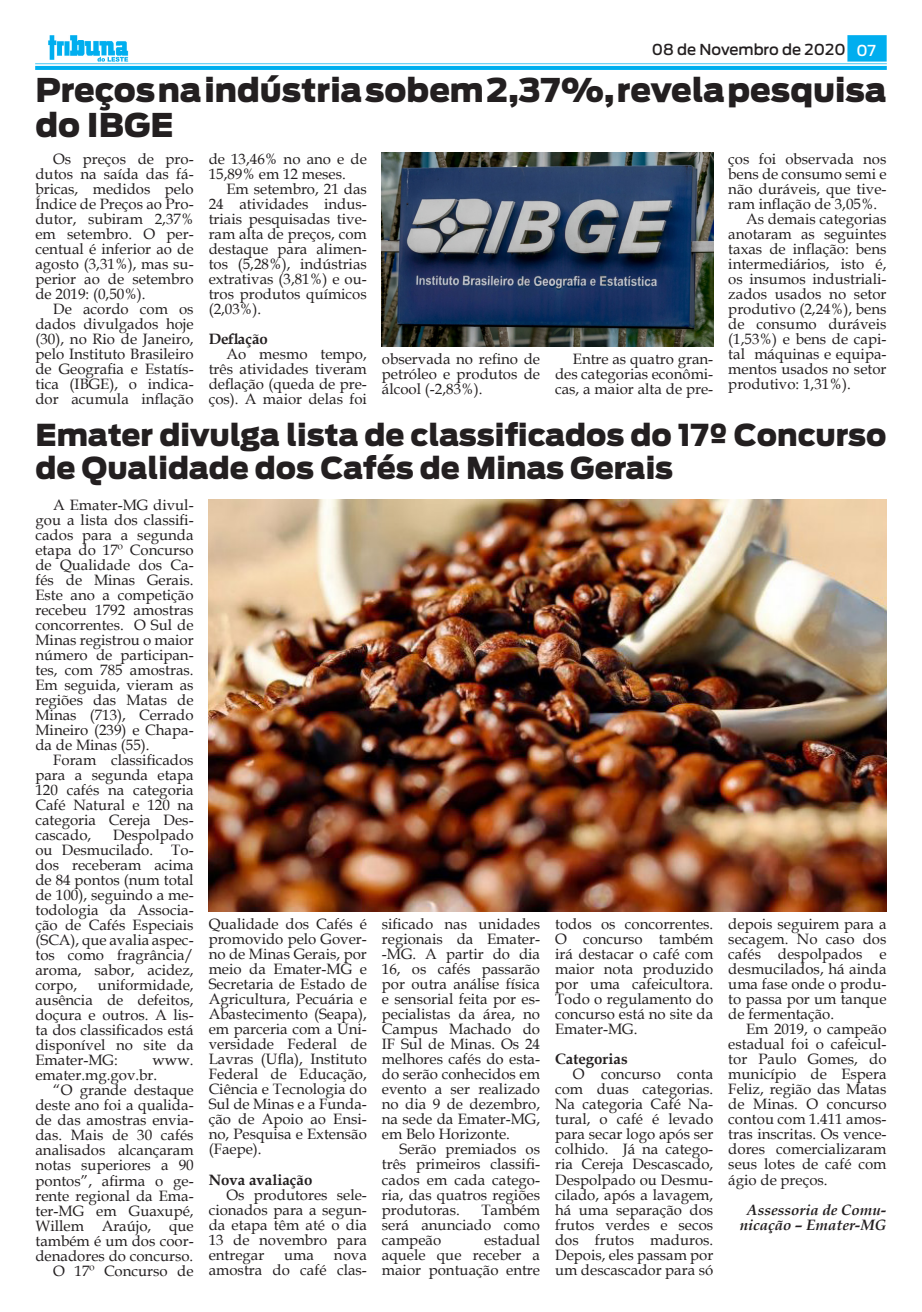
<style>
.page{position:relative;width:922px;height:1312px;background:#fff}
.page>*{position:absolute;margin:0;border:0;box-sizing:border-box;transform-origin:0 0}
.t1{font:900 32.5px/35.8px "Antenna";color:#231f20}
.t2{font:900 30px/33px "Antenna";color:#231f20}
.Tribuna_Texto_-_Book{font:15px/15px "Book Antiqua";color:#231f20;text-align:justify}
.Tribuna_Texto_-_Book-2{font:italic 700 15px/15px "Book Antiqua";color:#231f20;text-align:center}
.Tribuna_Texto_-_Book-3{font:700 15px "Book Antiqua";color:#231f20}
.t3{font:500 15px "Antenna";color:#231f20}
.s1{color:#fff}
</style>
<div class="page">
<img style="left:35px;top:35px;width:851px;height:34px">
<img style="left:382px;top:153px;width:331px;height:193px">
<img style="left:209px;top:499px;width:677px;height:412px">
<p class="t3" style="left:651px;top:41px;width:225px">08 de Novembro de 2020 <span class="s1">07</span></p>
<p class="t1" style="left:35px;top:72px;width:852px">Preços na indústria sobem 2,37%, revela pesquisa do IBGE</p>
<p class="Tribuna_Texto_-_Book" style="left:35px;top:151px;width:160px;text-indent:18px">Os preços de pro&shy;dutos na saída das fá&shy;bricas, medidos pelo Índice de Preços ao Pro&shy;dutor, subiram 2,37% em setembro. O per&shy;centual é inferior ao de agosto (3,31%), mas su&shy;perior ao de setembro de 2019: (0,50%).</p>
<p class="Tribuna_Texto_-_Book" style="left:35px;top:301px;width:160px;text-indent:18px">De acordo com os dados divulgados hoje (30), no Rio de Janeiro, pelo Instituto Brasileiro de Geografia e Estatís&shy;tica (IBGE), o indica&shy;dor acumula inflação</p>
<p class="Tribuna_Texto_-_Book" style="left:209px;top:151px;width:160px">de 13,46% no ano e de<br>15,89% em 12 meses.</p>
<p class="Tribuna_Texto_-_Book" style="left:209px;top:181px;width:160px;text-indent:18px">Em setembro, 21 das 24 atividades indus&shy;triais pesquisadas tive&shy;ram alta de preços, com destaque para alimen&shy;tos (5,28%), indústrias extrativas (3,81%) e ou&shy;tros produtos químicos (2,03%).</p>
<p class="Tribuna_Texto_-_Book-3" style="left:209px;top:328px;width:61px">Deflação</p>
<p class="Tribuna_Texto_-_Book" style="left:209px;top:346px;width:160px;text-indent:18px">Ao mesmo tempo, três atividades tiveram deflação (queda de pre&shy;ços). A maior delas foi</p>
<p class="Tribuna_Texto_-_Book" style="left:382px;top:351px;width:160px">observada no refino de petróleo e produtos de álcool (-2,83%).</p>
<p class="Tribuna_Texto_-_Book" style="left:555px;top:351px;width:160px;text-indent:18px">Entre as quatro gran&shy;des categorias econômi&shy;cas, a maior alta de pre-</p>
<p class="Tribuna_Texto_-_Book" style="left:728px;top:151px;width:160px">ços foi observada nos bens de consumo semi e não duráveis, que tive&shy;ram inflação de 3,05%.</p>
<p class="Tribuna_Texto_-_Book" style="left:728px;top:211px;width:160px;text-indent:18px">As demais categorias anotaram as seguintes taxas de inflação: bens intermediários, isto é, os insumos industriali&shy;zados usados no setor produtivo (2,24%), bens de consumo duráveis (1,53%) e bens de capi&shy;tal máquinas e equipa&shy;mentos usados no setor produtivo: 1,31%).</p>
<p class="t2" style="left:35px;top:418px;width:852px">Emater divulga lista de classificados do 17º Concurso de Qualidade dos Cafés de Minas Gerais</p>
<p class="Tribuna_Texto_-_Book" style="left:35px;top:497px;width:160px;text-indent:18px">A Emater-MG divul&shy;gou a lista dos classifi&shy;cados para a segunda etapa do 17º Concurso de Qualidade dos Ca&shy;fés de Minas Gerais.<br>Este ano a competição recebeu 1792 amostras concorrentes. O Sul de Minas registrou o maior número de participan&shy;tes, com 785 amostras.<br>Em seguida, vieram as regiões das Matas de Minas (713), Cerrado Mineiro (239) e Chapa&shy;da de Minas (55).</p>
<p class="Tribuna_Texto_-_Book" style="left:35px;top:752px;width:160px;text-indent:18px">Foram classificados para a segunda etapa 120 cafés na categoria Café Natural e 120 na categoria Cereja Des&shy;cascado,</p>
<p class="Tribuna_Texto_-_Book" style="left:35px;top:827px;width:160px;text-indent:77px">Despolpado ou Desmucilado. To&shy;dos receberam acima de 84 pontos (num total de 100), seguindo a me&shy;todologia da Associa&shy;ção de Cafés Especiais (SCA), que avalia aspec&shy;tos como fragrância/ aroma, sabor, acidez, corpo,</p>
<p class="Tribuna_Texto_-_Book" style="left:35px;top:977px;width:160px;text-indent:62px">uniformidade, ausência de defeitos, doçura e outros. A lis&shy;ta dos classificados está disponível no site da Emater-MG:</p>
<p class="Tribuna_Texto_-_Book" style="left:35px;top:1052px;width:160px;text-indent:117px">www. emater.mg.gov.br.</p>
<p class="Tribuna_Texto_-_Book" style="left:35px;top:1082px;width:160px;text-indent:18px">“O grande destaque deste ano foi a qualida&shy;de das amostras envia&shy;das. Mais de 30 cafés analisados alcançaram notas superiores a 90 pontos”, afirma o ge&shy;rente regional da Ema&shy;ter-MG em Guaxupé, Willem Araújo, que também é um dos coor&shy;denadores do concurso.</p>
<p class="Tribuna_Texto_-_Book" style="left:53px;top:1262px;width:142px">O 17º Concurso de</p>
<p class="Tribuna_Texto_-_Book" style="left:209px;top:916px;width:160px">Qualidade dos Cafés é promovido pelo Gover&shy;no de Minas Gerais, por meio da Emater-MG e Secretaria de Estado de Agricultura, Pecuária e Abastecimento (Seapa), em parceria com a Uni&shy;versidade Federal de Lavras (Ufla), Instituto Federal de Educação, Ciência e Tecnologia do Sul de Minas e a Funda&shy;ção de Apoio ao Ensi&shy;no, Pesquisa e Extensão (Faepe).</p>
<p class="Tribuna_Texto_-_Book-3" style="left:209px;top:1168px;width:105px">Nova avaliação</p>
<p class="Tribuna_Texto_-_Book" style="left:209px;top:1186px;width:160px;text-indent:18px">Os produtores sele&shy;cionados para a segun&shy;da etapa têm até o dia 13 de novembro para entregar</p>
<p class="Tribuna_Texto_-_Book" style="left:209px;top:1246px;width:160px;text-align:right">nova<br>amostra do café clas-</p>
<p class="Tribuna_Texto_-_Book" style="left:284px;top:1246px;width:31px">uma</p>
<p class="Tribuna_Texto_-_Book" style="left:382px;top:916px;width:160px">sificado nas unidades regionais da Emater--MG. A partir do dia 16, os cafés passarão por outra análise física e sensorial feita por es&shy;pecialistas da área, no Campus Machado do IF Sul de Minas. Os 24 melhores cafés do esta&shy;do serão conhecidos em evento a ser realizado no dia 9 de dezembro, na sede da Emater-MG, em Belo Horizonte.</p>
<p class="Tribuna_Texto_-_Book" style="left:382px;top:1141px;width:160px;text-indent:18px">Serão premiados os três primeiros classifi&shy;cados em cada catego&shy;ria, das quatros regiões produtoras.</p>
<p class="Tribuna_Texto_-_Book" style="left:382px;top:1201px;width:160px;text-indent:99px">Também será anunciado como campeão</p>
<p class="Tribuna_Texto_-_Book" style="left:382px;top:1231px;width:160px;text-indent:102px">estadual aquele que receber a maior pontuação entre</p>
<p class="Tribuna_Texto_-_Book" style="left:555px;top:916px;width:160px">todos os concorrentes.<br>O concurso também irá destacar o café com maior nota produzido por uma cafeicultora.<br>Todo o regulamento do concurso está no site da Emater-MG.</p>
<p class="Tribuna_Texto_-_Book-3" style="left:555px;top:1048px;width:74px">Categorias</p>
<p class="Tribuna_Texto_-_Book" style="left:555px;top:1066px;width:160px;text-indent:18px">O concurso conta com duas categorias.<br>Na categoria Café Na&shy;tural, o café é levado para secar logo após ser colhido. Já na catego&shy;ria Cereja Descascado, Despolpado ou Desmu&shy;cilado, após a lavagem, há uma separação dos frutos verdes e secos dos frutos maduros.<br>Depois, eles passam por um descascador para só</p>
<p class="Tribuna_Texto_-_Book" style="left:728px;top:916px;width:160px">depois seguirem para a secagem. No caso dos cafés despolpados e desmucilados, há ainda uma fase onde o produ&shy;to passa por um tanque de fermentação.</p>
<p class="Tribuna_Texto_-_Book" style="left:728px;top:1021px;width:160px;text-indent:18px">Em 2019, o campeão estadual foi o cafeicul&shy;tor Paulo Gomes, do município de Espera Feliz, região das Matas de Minas. O concurso contou com 1.411 amos&shy;tras inscritas. Os vence&shy;dores comercializaram seus lotes de café com ágio de preços.</p>
<p class="Tribuna_Texto_-_Book-2" style="left:739px;top:1201px;width:148px">Assessoria de Comu&shy;nicação – Emater-MG</p>
</div>
